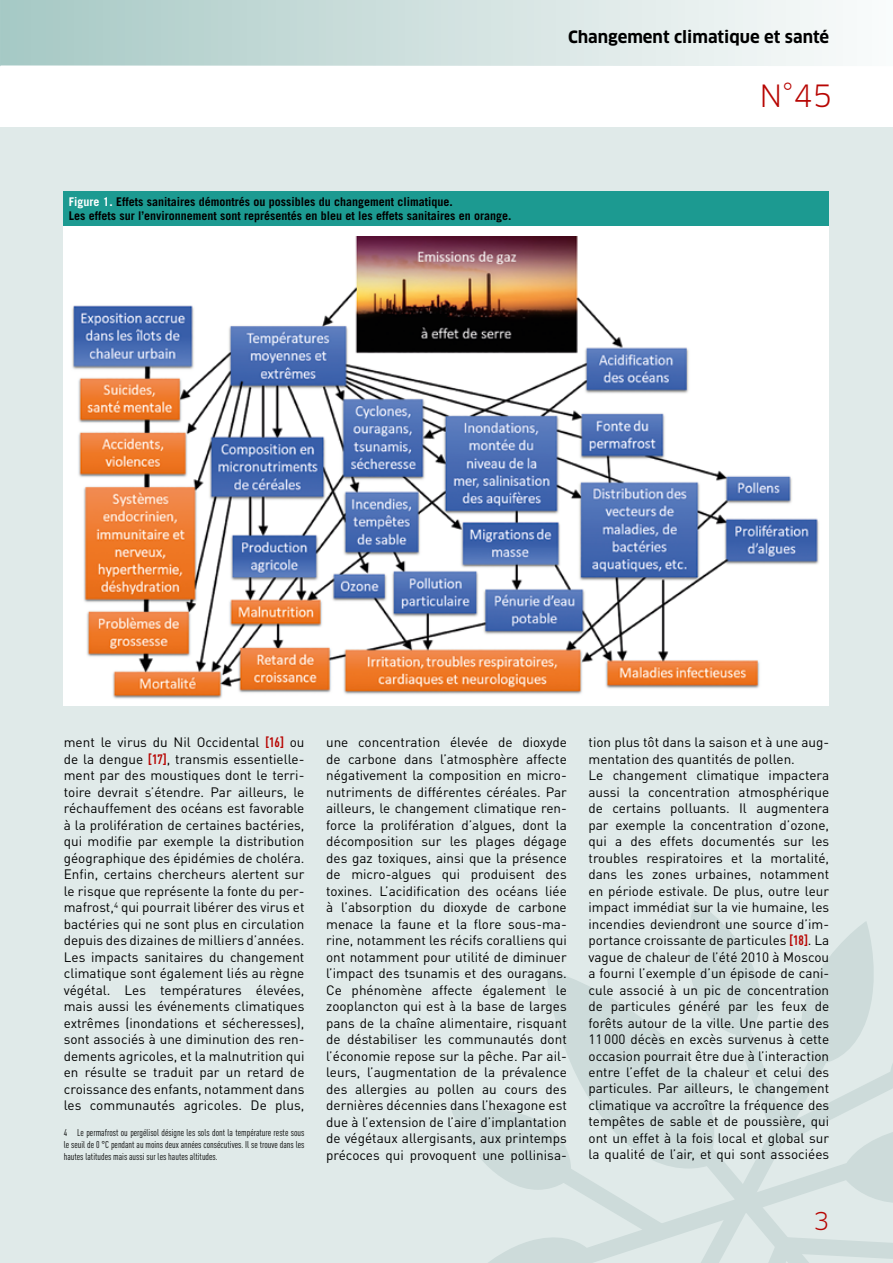
<style>
.page{position:relative;width:893px;height:1263px;background:#fff}
.page>*{position:absolute;margin:0;border:0;box-sizing:border-box;transform-origin:0 0}
.t1{font:30px "Clan OT";color:#b70502}
.t2{font:24px "Clan OT";color:#b70502}
.t3{font:700 16.5px "Clan OT";color:#000}
.t4{font:13.5px/16.5px "DIN Pro";color:#000;text-align:justify}
.t5{font:700 12px/14.4px "Trade Gothic LT Std";color:#000}
.t6{font:condensed 9.75px/11.7px "DIN Pro";color:#000;text-align:justify}
.s1{color:#fff}
.s2{font-weight:700;font-stretch:condensed;color:#b70502}
</style>
<div class="page">
<svg style="left:1px;top:0;width:835px;height:66px;background:#cee0de"></svg>
<svg style="left:0;top:0;width:1px;height:66px"></svg>
<div style="left:0;top:128px;width:893px;height:1135px;background:#e0eae9"></div>
<svg style="left:452px;top:901px;width:441px;height:362px"></svg>
<svg style="left:546px;top:921px;width:334px;height:291px"></svg>
<div style="left:63px;top:191px;width:765px;height:35px;background:#1c9a91"></div>
<div style="left:63px;top:226px;width:765px;height:479px;background:#fff"></div>
<img style="left:72px;top:236px;width:747px;height:463px">
<p class="t5" style="left:69px;top:194px;width:444px"><span class="s1">Figure 1.</span> Effets sanitaires démontrés ou possibles du changement climatique.<br>Les effets sur l’environnement sont représentés en bleu et les effets sanitaires en orange.</p>
<p class="t3" style="left:568px;top:27px;width:263px">Changement climatique et santé</p>
<h1 class="t1" style="left:759px;top:78px;width:74px">N°45</h1>
<p class="t4" style="left:64px;top:733px;width:242px">ment le virus du Nil Occidental <span class="s2">[16]</span> ou de la dengue <span class="s2">[17]</span>, transmis essentielle&shy;ment par des moustiques dont le terri&shy;toire devrait s’étendre. Par ailleurs, le réchauffement des océans est favorable à la prolifération de certaines bactéries, qui modifie par exemple la distribution géographique des épidémies de choléra.<br>Enfin, certains chercheurs alertent sur le risque que représente la fonte du per&shy;mafrost,<sup>4</sup> qui pourrait libérer des virus et bactéries qui ne sont plus en circulation depuis des dizaines de milliers d’années.<br>Les impacts sanitaires du changement climatique sont également liés au règne végétal. Les températures élevées, mais aussi les événements climatiques extrêmes (inondations et sécheresses), sont associés à une diminution des ren&shy;dements agricoles, et la malnutrition qui en résulte se traduit par un retard de croissance des enfants, notamment dans les communautés agricoles. De plus,</p>
<p class="t6" style="left:64px;top:1127px;width:242px">4 Le permafrost ou pergélisol désigne les sols dont la température reste sous le seuil de 0 °C pendant au moins deux années consécutives. Il se trouve dans les hautes latitudes mais aussi sur les hautes altitudes.</p>
<p class="t4" style="left:326px;top:733px;width:242px">une concentration élevée de dioxyde de carbone dans l’atmosphère affecte négativement la composition en micro&shy;nutriments de différentes céréales. Par ailleurs, le changement climatique ren&shy;force la prolifération d’algues, dont la décomposition sur les plages dégage des gaz toxiques, ainsi que la présence de micro-algues qui produisent des toxines. L’acidification des océans liée à l’absorption du dioxyde de carbone menace la faune et la flore sous-ma&shy;rine, notamment les récifs coralliens qui ont notamment pour utilité de diminuer l’impact des tsunamis et des ouragans.<br>Ce phénomène affecte également le zooplancton qui est à la base de larges pans de la chaîne alimentaire, risquant de déstabiliser les communautés dont l’économie repose sur la pêche. Par ail&shy;leurs, l’augmentation de la prévalence des allergies au pollen au cours des dernières décennies dans l’hexagone est due à l’extension de l’aire d’implantation de végétaux allergisants, aux printemps précoces qui provoquent une pollinisa-</p>
<p class="t4" style="left:588px;top:732px;width:242px;text-align:left">tion plus tôt dans la saison et à une aug&shy;mentation des quantités de pollen.<br>Le changement climatique impactera aussi la concentration atmosphérique de certains polluants. Il augmentera par exemple la concentration d’ozone, qui a des effets documentés sur les troubles respiratoires et la mortalité, dans les zones urbaines, notamment en période estivale. De plus, outre leur impact immédiat sur la vie humaine, les incendies deviendront une source d’im&shy;portance croissante de particules <span class="s2">[18]</span>. La vague de chaleur de l’été 2010 à Moscou a fourni l’exemple d’un épisode de cani&shy;cule associé à un pic de concentration de particules généré par les feux de forêts autour de la ville. Une partie des 11000 décès en excès survenus à cette occasion pourrait être due à l’interaction entre l’effet de la chaleur et celui des particules. Par ailleurs, le changement climatique va accroître la fréquence des tempêtes de sable et de poussière, qui ont un effet à la fois local et global sur la qualité de l’air, et qui sont associées</p>
<h2 class="t2" style="left:813px;top:1206px;width:17px">3</h2>
</div>
